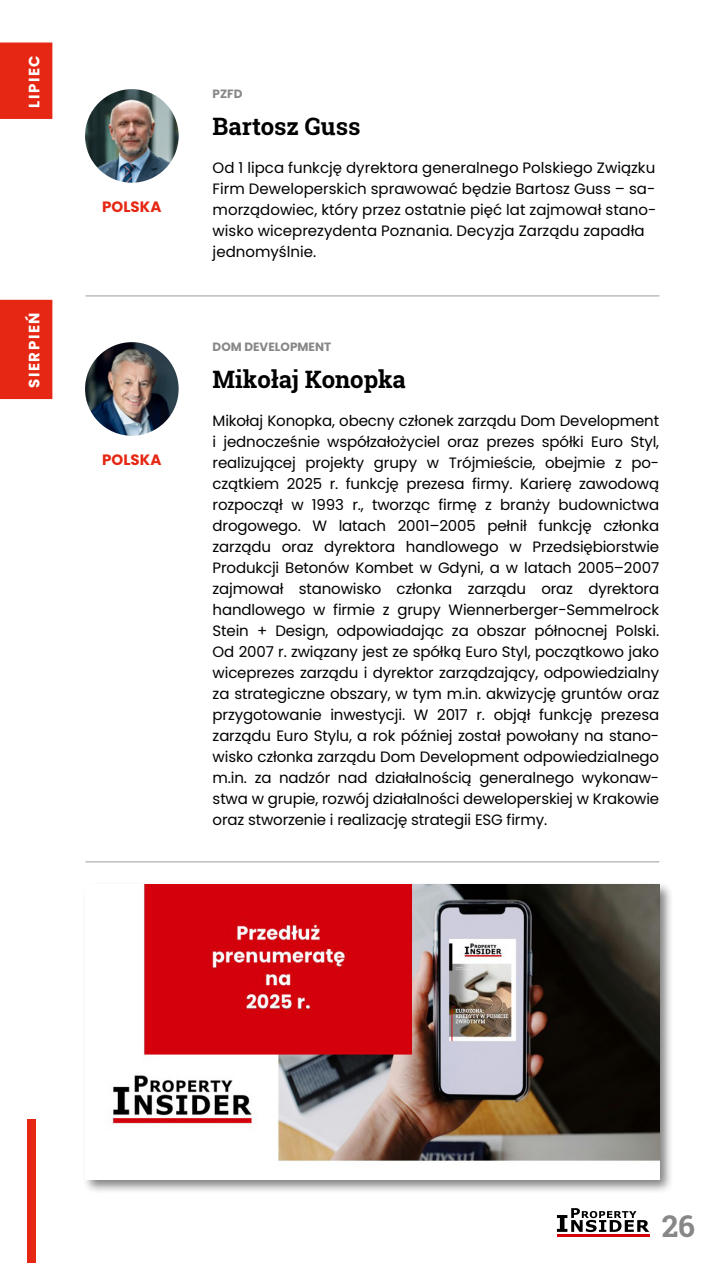
<style>
.page{position:relative;width:723px;height:1263px;background:#fff}
.page>*{position:absolute;margin:0;border:0;box-sizing:border-box;transform-origin:0 0}
.t1{font:700 30px "Roboto Slab";color:#878787}
.t2{font:700 24px "Roboto Slab";color:#000}
.t3{font:15px/21px "Poppins";color:#000}
.t4{font:700 15px "Poppins";letter-spacing:.1em;color:#fff}
.t5{font:700 15px "Poppins";letter-spacing:.005em;color:#e52713}
.t6{font:700 12px "Poppins";color:#878787}
</style>
<div class="page">
<div style="left:0;top:43px;width:52px;height:76px;background:#e52713"></div>
<img style="left:85px;top:89px;width:94px;height:94px;border-radius:47px">
<img style="left:85px;top:342px;width:94px;height:94px;border-radius:47px">
<hr style="left:86px;top:296px;width:573px;height:1px;background:#9d9d9c">
<hr style="left:86px;top:861px;width:573px;height:1px;background:#9d9d9c">
<div style="left:0;top:300px;width:52px;height:99px;background:#e52713"></div>
<div style="left:82px;top:882px;width:593px;height:312px;background:#000;opacity:.5"></div>
<img style="left:85px;top:884px;width:574px;height:295px">
<svg style="left:557px;top:1208px;width:92px;height:24px"></svg>
<hr style="left:557px;top:1234px;width:92px;height:3px;background:#d4000c">
<div style="left:28px;top:1119px;width:8px;height:144px;background:#e52713"></div>
<p class="t4" style="left:25px;top:108px;width:54px;rotate:-90deg">LIPIEC</p>
<p class="t4" style="left:25px;top:388px;width:77px;rotate:-90deg">SIERPIEŃ</p>
<p class="t5" style="left:102px;top:198px;width:61px">POLSKA</p>
<p class="t5" style="left:102px;top:451px;width:61px">POLSKA</p>
<p class="t6" style="left:213px;top:86px;width:31px">PZFD</p>
<h2 class="t2" style="left:213px;top:109px;width:149px">Bartosz Guss</h2>
<p class="t3" style="left:213px;top:157px;width:445px">Od 1 lipca funkcję dyrektora generalnego Polskiego Związku Firm Deweloperskich sprawować będzie Bartosz Guss – sa&shy;morządowiec, który przez ostatnie pięć lat zajmował stano&shy;wisko wiceprezydenta Poznania. Decyzja Zarządu zapadła jednomyślnie.</p>
<p class="t6" style="left:213px;top:339px;width:120px">DOM DEVELOPMENT</p>
<h2 class="t2" style="left:213px;top:362px;width:195px">Mikołaj Konopka</h2>
<p class="t3" style="left:213px;top:410px;width:448px;text-align:justify">Mikołaj Konopka, obecny członek zarządu Dom Development i jednocześnie współzałożyciel oraz prezes spółki Euro Styl, realizującej projekty grupy w Trójmieście, obejmie z po&shy;czątkiem 2025 r. funkcję prezesa firmy. Karierę zawodową rozpoczął w 1993 r., tworząc firmę z branży budownictwa drogowego. W latach 2001–2005 pełnił funkcję członka zarządu oraz dyrektora handlowego w Przedsiębiorstwie Produkcji Betonów Kombet w Gdyni, a w latach 2005–2007 zajmował stanowisko członka zarządu oraz dyrektora handlowego w firmie z grupy Wiennerberger-Semmelrock Stein + Design, odpowiadając za obszar północnej Polski.<br>Od 2007 r. związany jest ze spółką Euro Styl, początkowo jako wiceprezes zarządu i dyrektor zarządzający, odpowiedzialny za strategiczne obszary, w tym m.in. akwizycję gruntów oraz przygotowanie inwestycji. W 2017 r. objął funkcję prezesa zarządu Euro Stylu, a rok później został powołany na stano&shy;wisko członka zarządu Dom Development odpowiedzialnego m.in. za nadzór nad działalnością generalnego wykonaw&shy;stwa w grupie, rozwój działalności deweloperskiej w Krakowie oraz stworzenie i realizację strategii ESG firmy.</p>
<h1 class="t1" style="left:662px;top:1206px;width:35px">26</h1>
</div>
